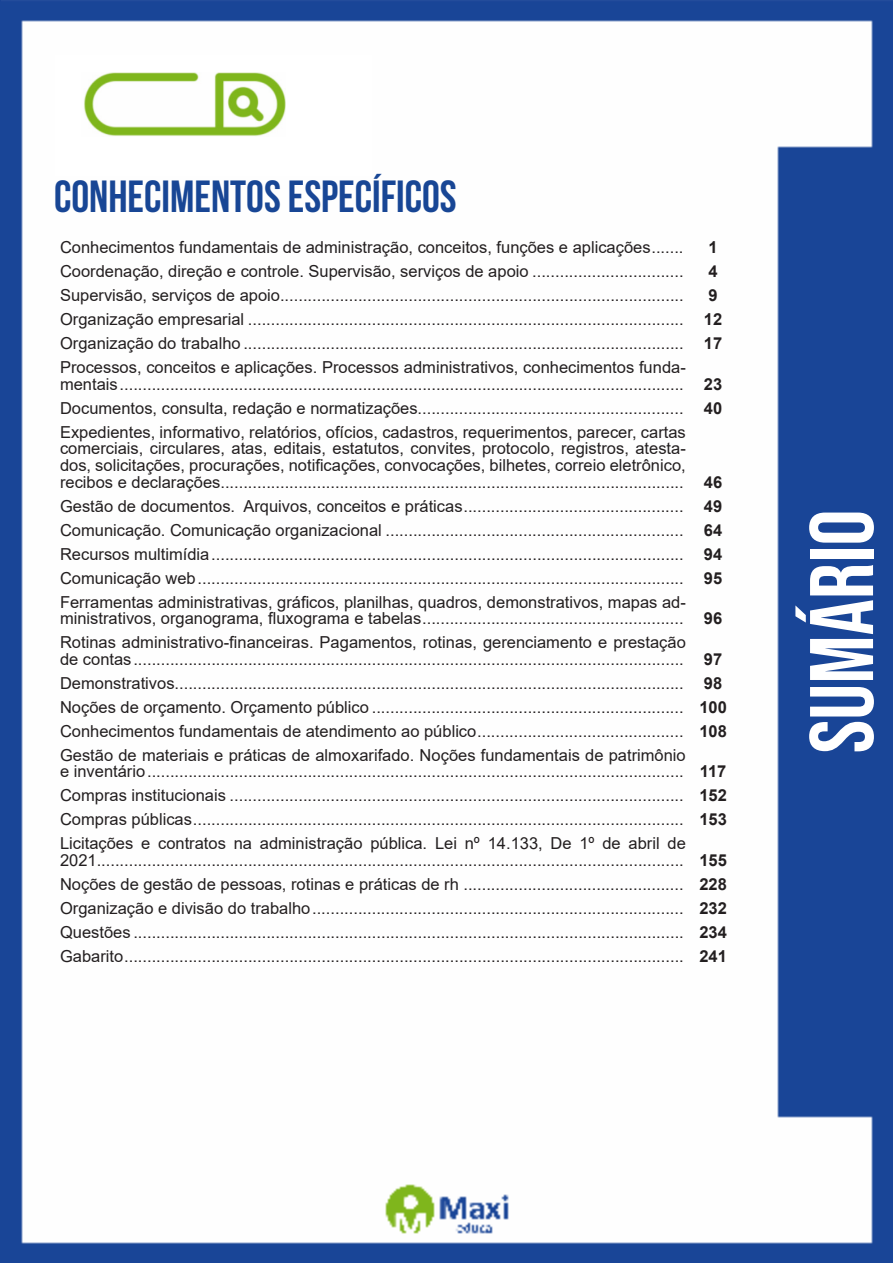
<style>
.page{position:relative;width:893px;height:1263px;background:#fff}
.page>*{position:absolute;margin:0;border:0;box-sizing:border-box;transform-origin:0 0}
.t1{font:90px "Bebas Neue";color:#fff}
.t2{font:700 45px "Bebas Neue";color:#184695}
.ALTERNATIVAS{font:16.5px/16.5px "Arial";color:#231f20}
.INDICE{font:700 16.5px "Arial";color:#231f20}
.TITULO_DE_LEI{font:700 16.5px "Arial";color:#231f20}
</style>
<div class="page">
<img style="left:0;top:0;width:893px;height:1263px">
<div style="left:55px;top:55px;width:317px;height:121px;background:#fff"></div>
<img style="left:84px;top:72px;width:201px;height:64px">
<p class="t2" style="left:54px;top:172px;width:404px">CONHECIMENTOS ESPECÍFICOS</p>
<p class="ALTERNATIVAS" style="left:60px;top:239px;width:625px">Conhecimentos fundamentais de administração, conceitos, funções e aplicações.......</p>
<p class="INDICE" style="left:708px;top:236px;width:11px">1</p>
<p class="ALTERNATIVAS" style="left:60px;top:263px;width:625px">Coordenação, direção e controle. Supervisão, serviços de apoio .................................</p>
<p class="TITULO_DE_LEI" style="left:708px;top:260px;width:11px">4</p>
<p class="ALTERNATIVAS" style="left:60px;top:287px;width:625px">Supervisão, serviços de apoio........................................................................................</p>
<p class="INDICE" style="left:708px;top:284px;width:11px">9</p>
<p class="ALTERNATIVAS" style="left:60px;top:311px;width:625px">Organização empresarial ...............................................................................................</p>
<p class="INDICE" style="left:704px;top:308px;width:20px">12</p>
<p class="ALTERNATIVAS" style="left:60px;top:335px;width:625px">Organização do trabalho ................................................................................................</p>
<p class="INDICE" style="left:704px;top:332px;width:20px">17</p>
<p class="ALTERNATIVAS" style="left:60px;top:359px;width:627px">Processos, conceitos e aplicações. Processos administrativos, conhecimentos funda&shy;mentais...........................................................................................................................</p>
<p class="INDICE" style="left:704px;top:372px;width:20px">23</p>
<p class="ALTERNATIVAS" style="left:60px;top:400px;width:625px">Documentos, consulta, redação e normatizações..........................................................</p>
<p class="INDICE" style="left:704px;top:397px;width:20px">40</p>
<p class="ALTERNATIVAS" style="left:60px;top:424px;width:627px;text-align:justify">Expedientes, informativo, relatórios, ofícios, cadastros, requerimentos, parecer, cartas comerciais, circulares, atas, editais, estatutos, convites, protocolo, registros, atesta&shy;dos, solicitações, procurações, notificações, convocações, bilhetes, correio eletrônico, recibos e declarações.....................................................................................................</p>
<p class="INDICE" style="left:704px;top:470px;width:20px">46</p>
<p class="ALTERNATIVAS" style="left:60px;top:497px;width:625px">Gestão de documentos. Arquivos, conceitos e práticas................................................</p>
<p class="INDICE" style="left:704px;top:494px;width:20px">49</p>
<p class="ALTERNATIVAS" style="left:60px;top:521px;width:625px">Comunicação. Comunicação organizacional .................................................................</p>
<p class="INDICE" style="left:704px;top:518px;width:20px">64</p>
<p class="ALTERNATIVAS" style="left:60px;top:545px;width:625px">Recursos multimídia.......................................................................................................</p>
<p class="INDICE" style="left:704px;top:542px;width:20px">94</p>
<p class="ALTERNATIVAS" style="left:60px;top:569px;width:625px">Comunicação web..........................................................................................................</p>
<p class="INDICE" style="left:704px;top:566px;width:20px">95</p>
<p class="ALTERNATIVAS" style="left:60px;top:593px;width:627px">Ferramentas administrativas, gráficos, planilhas, quadros, demonstrativos, mapas ad&shy;ministrativos, organograma, fluxograma e tabelas.........................................................</p>
<p class="INDICE" style="left:704px;top:607px;width:20px">96</p>
<p class="ALTERNATIVAS" style="left:60px;top:634px;width:627px">Rotinas administrativo-financeiras. Pagamentos, rotinas, gerenciamento e prestação de contas........................................................................................................................</p>
<p class="INDICE" style="left:704px;top:647px;width:20px">97</p>
<p class="ALTERNATIVAS" style="left:60px;top:674px;width:625px">Demonstrativos...............................................................................................................</p>
<p class="INDICE" style="left:704px;top:671px;width:20px">98</p>
<p class="ALTERNATIVAS" style="left:60px;top:698px;width:625px">Noções de orçamento. Orçamento público ....................................................................</p>
<p class="INDICE" style="left:699px;top:695px;width:29px">100</p>
<p class="ALTERNATIVAS" style="left:60px;top:722px;width:625px">Conhecimentos fundamentais de atendimento ao público.............................................</p>
<p class="INDICE" style="left:699px;top:719px;width:29px">108</p>
<p class="ALTERNATIVAS" style="left:60px;top:746px;width:627px">Gestão de materiais e práticas de almoxarifado. Noções fundamentais de patrimônio e inventário.....................................................................................................................</p>
<p class="INDICE" style="left:700px;top:760px;width:28px">117</p>
<p class="ALTERNATIVAS" style="left:60px;top:787px;width:625px">Compras institucionais ...................................................................................................</p>
<p class="INDICE" style="left:699px;top:784px;width:29px">152</p>
<p class="ALTERNATIVAS" style="left:60px;top:811px;width:625px">Compras públicas...........................................................................................................</p>
<p class="INDICE" style="left:699px;top:808px;width:29px">153</p>
<p class="ALTERNATIVAS" style="left:60px;top:835px;width:627px">Licitações e contratos na administração pública. Lei nº 14.133, De 1º de abril de<br>2021................................................................................................................................</p>
<p class="INDICE" style="left:699px;top:848px;width:29px">155</p>
<p class="ALTERNATIVAS" style="left:60px;top:875px;width:625px">Noções de gestão de pessoas, rotinas e práticas de rh ................................................</p>
<p class="INDICE" style="left:699px;top:872px;width:29px">228</p>
<p class="ALTERNATIVAS" style="left:60px;top:899px;width:625px">Organização e divisão do trabalho.................................................................................</p>
<p class="INDICE" style="left:699px;top:896px;width:29px">232</p>
<p class="ALTERNATIVAS" style="left:60px;top:923px;width:625px">Questões ........................................................................................................................</p>
<p class="INDICE" style="left:699px;top:920px;width:29px">234</p>
<p class="ALTERNATIVAS" style="left:60px;top:948px;width:625px">Gabarito..........................................................................................................................</p>
<p class="INDICE" style="left:699px;top:944px;width:29px">241</p>
<h1 class="t1" style="left:791px;top:753px;width:245px;rotate:-90deg">sumário</h1>
</div>
